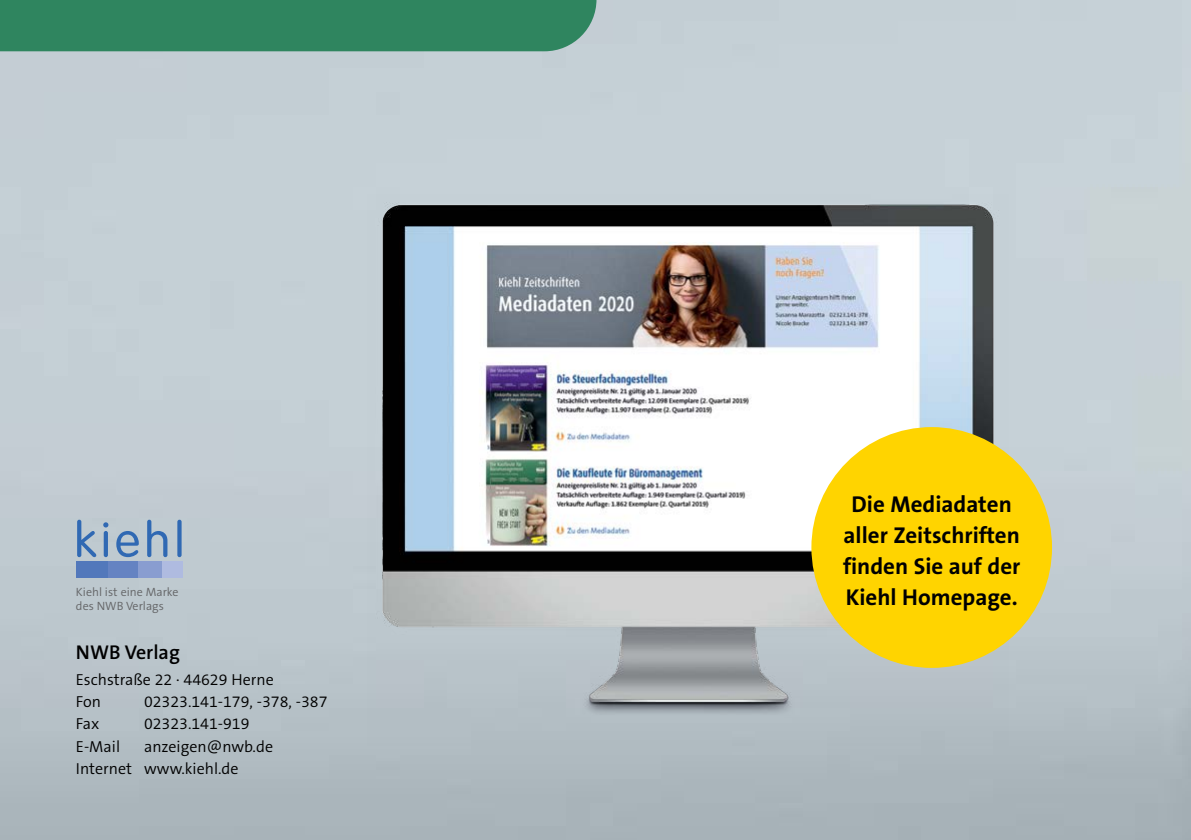
<style>
.page{position:relative;width:1191px;height:840px;background:#fff}
.page>*{position:absolute;margin:0;border:0;box-sizing:border-box;transform-origin:0 0}
.t1{font:700 23px/31px "The Sans B7";color:#000;text-align:center}
.t2{font:600 20px "The Sans B6";color:#000}
.t3{font:300 16px/22px "The Sans B4";color:#000}
.t4{font:300 12px/14px "The Sans B4";color:#636466}
</style>
<div class="page">
<img style="left:0;top:0;width:1191px;height:839px">
<div style="left:0;top:0;width:596px;height:51px;background:#2f855f"></div>
<svg style="left:77px;top:519px;width:105px;height:38px"></svg>
<div style="left:76px;top:561px;width:33px;height:17px;background:#5278bb"></div>
<div style="left:109px;top:561px;width:33px;height:17px;background:#6583c2"></div>
<div style="left:138px;top:561px;width:33px;height:17px;background:#899dd0"></div>
<div style="left:163px;top:561px;width:20px;height:17px;background:#afbbe0"></div>
<img style="left:367px;top:194px;width:641px;height:550px">
<div style="left:811px;top:427px;width:241px;height:240px;background:#ffd400;border-radius:50%"></div>
<p class="t4" style="left:76px;top:584px;width:104px">Kiehl ist eine Marke des NWB Verlags</p>
<p class="t2" style="left:76px;top:641px;width:105px">NWB Verlag</p>
<p class="t3" style="left:76px;top:669px;width:199px">Eschstraße 22 · 44629 Herne<br>Fon</p>
<p class="t3" style="left:144px;top:691px;width:185px">02323.141-179, -378, -387</p>
<p class="t3" style="left:76px;top:713px;width:25px">Fax</p>
<p class="t3" style="left:144px;top:713px;width:107px">02323.141-919</p>
<p class="t3" style="left:76px;top:735px;width:46px">E-Mail</p>
<p class="t3" style="left:76px;top:735px;width:199px;text-indent:68px">anzeigen@nwb.de<br>Internet www.kiehl.de</p>
<h1 class="t1" style="left:843px;top:489px;width:179px">Die Mediadaten aller Zeitschriften finden Sie auf der<br>Kiehl Homepage.</h1>
</div>
